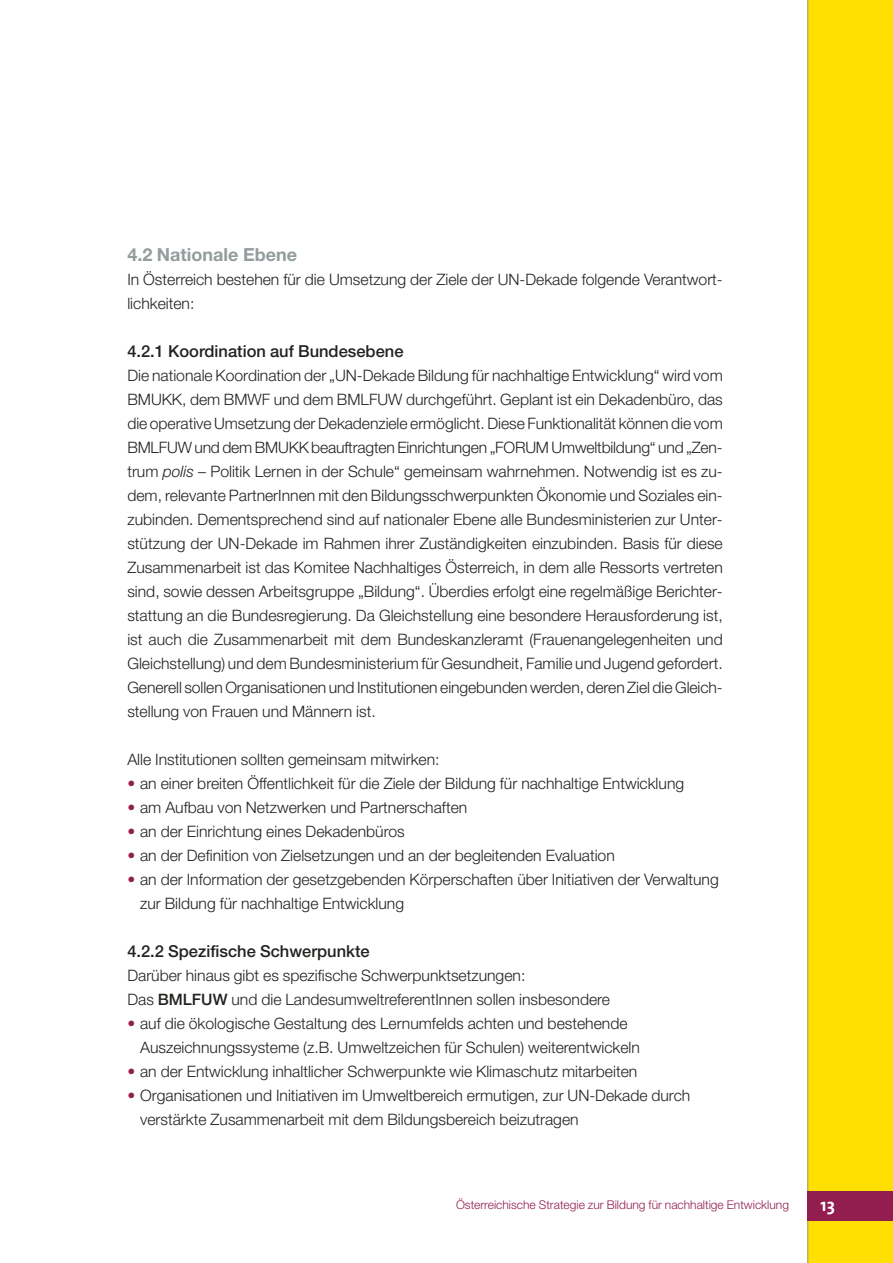
<style>
.page{position:relative;width:893px;height:1263px;background:#fff}
.page>*{position:absolute;margin:0;border:0;box-sizing:border-box;transform-origin:0 0}
.t1{font:700 18px "Helvetica Neue LT Std";color:#949c9d}
.t2{font:700 18px "The Sans";color:#fff}
.t3{font:500 16.5px "Helvetica Neue LT Std";color:#20231e}
.t4{font:300 15.75px/24px "Helvetica Neue LT Std";color:#20231e}
.t5{font:300 12px "Helvetica Neue LT Std";color:#921e4f}
.s1{font-style:italic}
.s2{color:#921e4f}
.s3{font-weight:500}
</style>
<div class="page">
<div style="left:808px;top:0;width:85px;height:1263px;background:#fedf00"></div>
<hr style="left:807px;top:0;width:1px;height:1263px;background:#949c9d">
<div style="left:808px;top:1191px;width:85px;height:29px;background:#921e4f"></div>
<p class="t1" style="left:127px;top:249px;width:171px">4.2 Nationale Ebene</p>
<p class="t4" style="left:127px;top:270px;width:597px">In Österreich bestehen für die Umsetzung der Ziele der UN-Dekade folgende Verantwort&shy;lichkeiten:</p>
<p class="t3" style="left:127px;top:346px;width:278px">4.2.1 Koordination auf Bundesebene</p>
<p class="t4" style="left:127px;top:366px;width:597px;text-align:justify">Die nationale Koordination der „UN-Dekade Bildung für nachhaltige Entwicklung“ wird vom BMUKK, dem BMWF und dem BMLFUW durchgeführt. Geplant ist ein Dekadenbüro, das die operative Umsetzung der Dekadenziele ermöglicht. Diese Funktionalität können die vom BMLFUW und dem BMUKK beauftragten Einrichtungen „FORUM Umweltbildung“ und „Zen&shy;trum <span class="s1">polis</span> – Politik Lernen in der Schule“ gemeinsam wahrnehmen. Notwendig ist es zu&shy;dem, relevante PartnerInnen mit den Bildungsschwerpunkten Ökonomie und Soziales ein&shy;zubinden. Dementsprechend sind auf nationaler Ebene alle Bundesministerien zur Unter&shy;stützung der UN-Dekade im Rahmen ihrer Zuständigkeiten einzubinden. Basis für diese Zusammenarbeit ist das Komitee Nachhaltiges Österreich, in dem alle Ressorts vertreten sind, sowie dessen Arbeitsgruppe „Bildung“. Überdies erfolgt eine regelmäßige Berichter&shy;stattung an die Bundesregierung. Da Gleichstellung eine besondere Herausforderung ist, ist auch die Zusammenarbeit mit dem Bundeskanzleramt (Frauenangelegenheiten und Gleichstellung) und dem Bundesministerium für Gesundheit, Familie und Jugend gefordert.<br>Generell sollen Organisationen und Institutionen eingebunden werden, deren Ziel die Gleich&shy;stellung von Frauen und Männern ist.</p>
<p class="t4" style="left:127px;top:750px;width:314px">Alle Institutionen sollten gemeinsam mitwirken:</p>
<p class="t4" style="left:127px;top:774px;width:558px"><span class="s2">•</span> an einer breiten Öffentlichkeit für die Ziele der Bildung für nachhaltige Entwicklung</p>
<p class="t4" style="left:127px;top:798px;width:341px"><span class="s2">•</span> am Aufbau von Netzwerken und Partnerschaften</p>
<p class="t4" style="left:127px;top:822px;width:279px"><span class="s2">•</span> an der Einrichtung eines Dekadenbüros</p>
<p class="t4" style="left:127px;top:846px;width:489px"><span class="s2">•</span> an der Definition von Zielsetzungen und an der begleitenden Evaluation</p>
<p class="t4" style="left:140px;top:870px;width:580px;text-indent:-13px"><span class="s2">•</span> an der Information der gesetzgebenden Körperschaften über Initiativen der Verwaltung zur Bildung für nachhaltige Entwicklung</p>
<p class="t3" style="left:127px;top:946px;width:244px">4.2.2 Spezifische Schwerpunkte</p>
<p class="t4" style="left:127px;top:966px;width:484px">Darüber hinaus gibt es spezifische Schwerpunktsetzungen:<br>Das <span class="s3">BMLFUW</span> und die LandesumweltreferentInnen sollen insbesondere</p>
<p class="t4" style="left:140px;top:1014px;width:501px;text-indent:-13px"><span class="s2">•</span> auf die ökologische Gestaltung des Lernumfelds achten und bestehende<br>Auszeichnungssysteme (z.B. Umweltzeichen für Schulen) weiterentwickeln</p>
<p class="t4" style="left:127px;top:1062px;width:511px"><span class="s2">•</span> an der Entwicklung inhaltlicher Schwerpunkte wie Klimaschutz mitarbeiten</p>
<p class="t4" style="left:140px;top:1086px;width:552px;text-indent:-13px"><span class="s2">•</span> Organisationen und Initiativen im Umweltbereich ermutigen, zur UN-Dekade durch verstärkte Zusammenarbeit mit dem Bildungsbereich beizutragen</p>
<p class="t5" style="left:456px;top:1201px;width:334px">Österreichische Strategie zur Bildung für nachhaltige Entwicklung</p>
<p class="t2" style="left:820px;top:1195px;width:16px">13</p>
</div>
